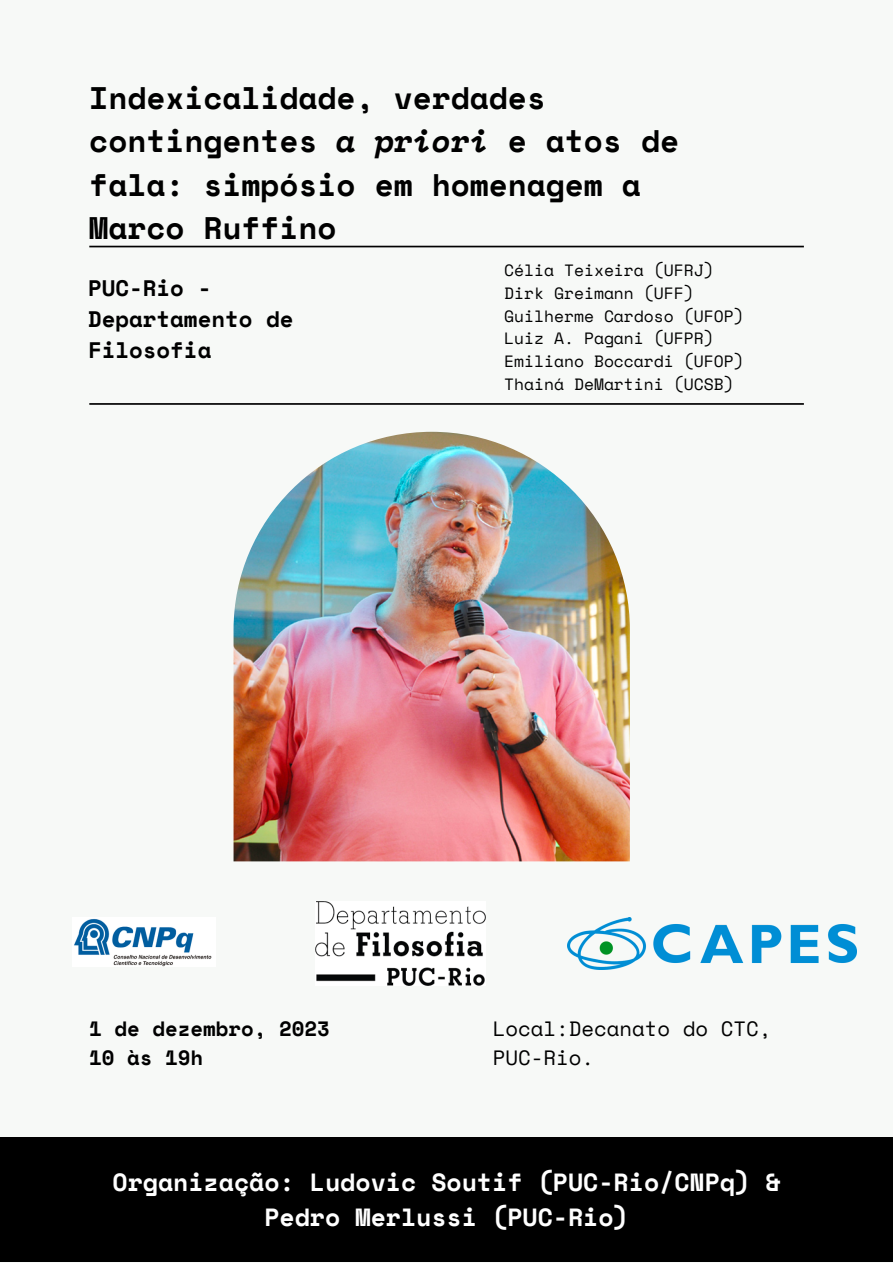
<style>
.page{position:relative;width:893px;height:1263px;background:#f7f9f7}
.page>*{position:absolute;margin:0;border:0;box-sizing:border-box;transform-origin:0 0}
.t1{font:700 31.05px/43.1px "Space Mono";color:#000}
.t2{font:700 24.83px/34.7px "Space Mono";color:#fff;text-align:center}
.t3{font:700 22.42px/31px "Space Mono";color:#000}
.t4{font:20.7px/29px "Space Mono";color:#000}
.t5{font:700 20.7px "Space Mono";color:#000}
.t6{font:16.27px "Space Mono";color:#000}
.s1{font-style:italic}
</style>
<div class="page">
<img style="left:233px;top:432px;width:397px;height:429px">
<hr style="left:89px;top:246px;width:715px;height:1px;background:#000">
<hr style="left:89px;top:403px;width:715px;height:2px;background:#000">
<div style="left:0;top:1137px;width:893px;height:125px;background:#000"></div>
<img style="left:74px;top:919px;width:138px;height:47px">
<img style="left:315px;top:902px;width:170px;height:83px">
<img style="left:568px;top:917px;width:288px;height:53px">
<p class="t1" style="left:89px;top:76px;width:591px">Indexicalidade, verdades contingentes <span class="s1">a priori</span> e atos de fala: simpósio em homenagem a<br>Marco Ruffino</p>
<p class="t3" style="left:88px;top:272px;width:207px">PUC-Rio -<br>Departamento de<br>Filosofia</p>
<p class="t6" style="left:504px;top:258px;width:211px">Célia Teixeira (UFRJ)</p>
<p class="t6" style="left:504px;top:281px;width:191px">Dirk Greimann (UFF)</p>
<p class="t6" style="left:504px;top:303px;width:241px">Guilherme Cardoso (UFOP)</p>
<p class="t6" style="left:504px;top:326px;width:211px">Luiz A. Pagani (UFPR)</p>
<p class="t6" style="left:504px;top:349px;width:241px">Emiliano Boccardi (UFOP)</p>
<p class="t6" style="left:504px;top:372px;width:231px">Thainá DeMartini (UCSB)</p>
<p class="t5" style="left:89px;top:1012px;width:242px">1 de dezembro, 2023</p>
<p class="t5" style="left:89px;top:1041px;width:115px">10 às 19h</p>
<p class="t4" style="left:493px;top:1013px;width:280px">Local:Decanato do CTC,<br>PUC-Rio.</p>
<p class="t2" style="left:113px;top:1164px;width:669px">Organização: Ludovic Soutif (PUC-Rio/CNPq) &amp;<br>Pedro Merlussi (PUC-Rio)</p>
</div>
